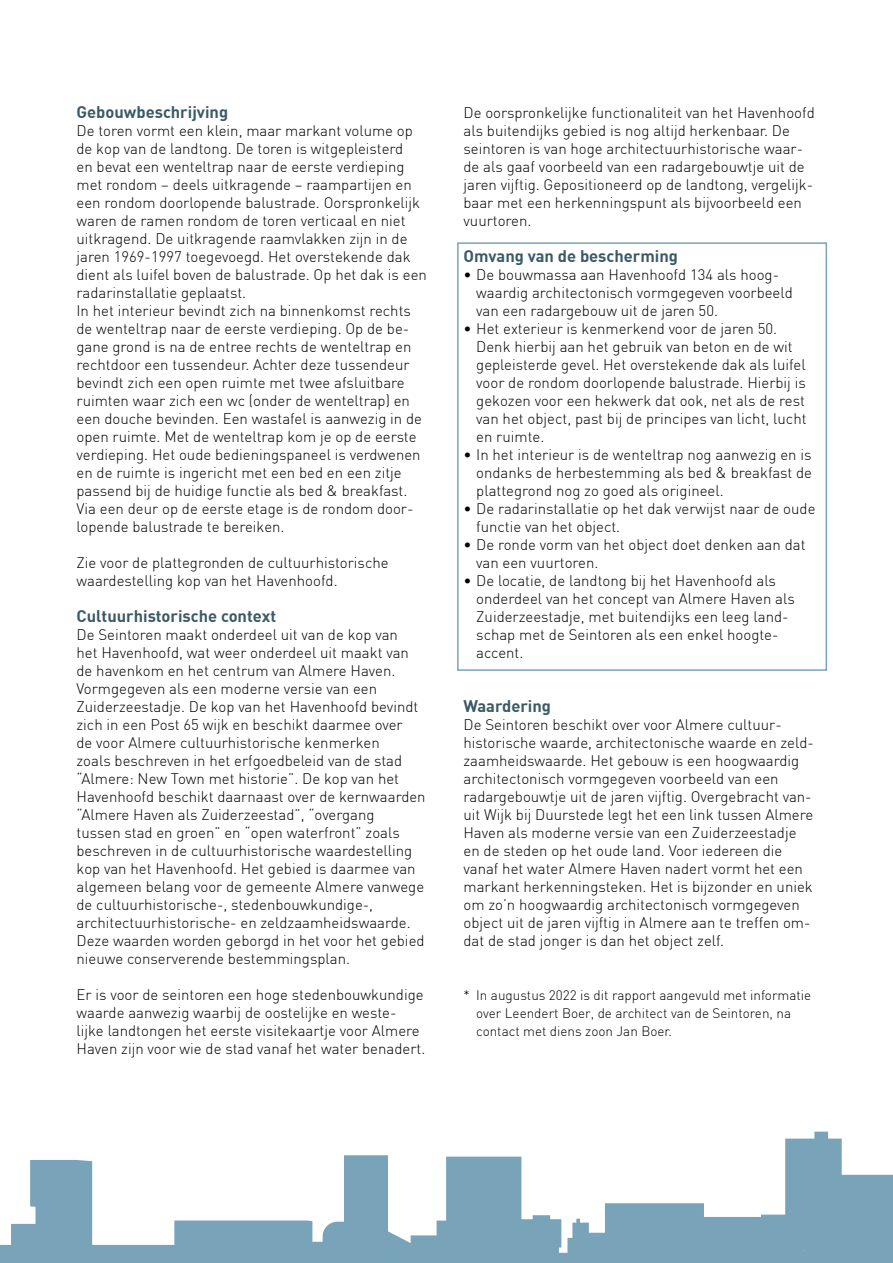
<style>
.page{position:relative;width:893px;height:1263px;background:#fff}
.page>*{position:absolute;margin:0;border:0;box-sizing:border-box;transform-origin:0 0}
.KOPJE{font:700 16.5px "DIN";color:#3a5966}
.TEKST{font:300 15px/18px "DIN";color:#000}
.Opsomming{font:300 15px/18px "DIN";color:#000}
.TEKST-2{font:300 13.5px/18px "DIN";color:#000}
</style>
<div class="page">
<div style="left:457px;top:242px;width:370px;height:429px;border:2px solid #78a3b9"></div>
<svg style="left:0;top:1131px;width:893px;height:132px"></svg>
<p class="KOPJE" style="left:77px;top:101px;width:153px">Gebouwbeschrijving</p>
<p class="TEKST" style="left:77px;top:122px;width:352px">De toren vormt een klein, maar markant volume op de kop van de landtong. De toren is witgepleisterd<br>en bevat een wenteltrap naar de eerste verdieping met rondom – deels uitkragende – raampartijen en een rondom doorlopende balustrade. Oorspronkelijk waren de ramen rondom de toren verticaal en niet uitkragend. De uitkragende raamvlakken zijn in de jaren 1969-1997 toegevoegd. Het overstekende dak dient als luifel boven de balustrade. Op het dak is een radarinstallatie geplaatst.</p>
<p class="TEKST" style="left:77px;top:302px;width:347px">In het interieur bevindt zich na binnenkomst rechts de wenteltrap naar de eerste verdieping. Op de be&shy;gane grond is na de entree rechts de wenteltrap en rechtdoor een tussendeur. Achter deze tussendeur bevindt zich een open ruimte met twee afsluitbare ruimten waar zich een wc (onder de wenteltrap) en een douche bevinden. Een wastafel is aanwezig in de open ruimte. Met de wenteltrap kom je op de eerste verdieping. Het oude bedieningspaneel is verdwenen en de ruimte is ingericht met een bed en een zitje passend bij de huidige functie als bed &amp; breakfast.<br>Via een deur op de eerste etage is de rondom door&shy;lopende balustrade te bereiken.</p>
<p class="TEKST" style="left:77px;top:554px;width:314px">Zie voor de plattegronden de cultuurhistorische waardestelling kop van het Havenhoofd.</p>
<p class="KOPJE" style="left:77px;top:605px;width:201px">Cultuurhistorische context</p>
<p class="TEKST" style="left:77px;top:626px;width:351px">De Seintoren maakt onderdeel uit van de kop van<br>het Havenhoofd, wat weer onderdeel uit maakt van de havenkom en het centrum van Almere Haven.<br>Vormgegeven als een moderne versie van een Zuiderzeestadje. De kop van het Havenhoofd bevindt zich in een Post 65 wijk en beschikt daarmee over<br>de voor Almere cultuurhistorische kenmerken<br>zoals beschreven in het erfgoedbeleid van de stad “Almere: New Town met historie”. De kop van het Havenhoofd beschikt daarnaast over de kernwaarden “Almere Haven als Zuiderzeestad”, “overgang<br>tussen stad en groen” en “open waterfront” zoals beschreven in de cultuurhistorische waardestelling kop van het Havenhoofd. Het gebied is daarmee van algemeen belang voor de gemeente Almere vanwege de cultuurhistorische-, stedenbouwkundige-, architectuurhistorische- en zeldzaamheidswaarde.<br>Deze waarden worden geborgd in het voor het gebied nieuwe conserverende bestemmingsplan.</p>
<p class="TEKST" style="left:77px;top:986px;width:350px">Er is voor de seintoren een hoge stedenbouwkundige waarde aanwezig waarbij de oostelijke en weste-<br>lijke landtongen het eerste visitekaartje voor Almere Haven zijn voor wie de stad vanaf het water benadert.</p>
<p class="TEKST" style="left:463px;top:103px;width:353px">De oorspronkelijke functionaliteit van het Havenhoofd als buitendijks gebied is nog altijd herkenbaar. De seintoren is van hoge architectuurhistorische waar&shy;de als gaaf voorbeeld van een radargebouwtje uit de jaren vijftig. Gepositioneerd op de landtong, vergelijk&shy;baar met een herkenningspunt als bijvoorbeeld een vuurtoren.</p>
<p class="KOPJE" style="left:463px;top:245px;width:216px">Omvang van de bescherming</p>
<p class="Opsomming" style="left:476px;top:265px;width:318px;text-indent:-13px">• De bouwmassa aan Havenhoofd 134 als hoog&shy;waardig architectonisch vormgegeven voorbeeld van een radargebouw uit de jaren 50.</p>
<p class="Opsomming" style="left:476px;top:319px;width:332px;text-indent:-13px">• Het exterieur is kenmerkend voor de jaren 50.<br>Denk hierbij aan het gebruik van beton en de wit gepleisterde gevel. Het overstekende dak als luifel voor de rondom doorlopende balustrade. Hierbij is gekozen voor een hekwerk dat ook, net als de rest van het object, past bij de principes van licht, lucht en ruimte.</p>
<p class="Opsomming" style="left:476px;top:445px;width:337px;text-align:justify;text-indent:-13px">• In het interieur is de wenteltrap nog aanwezig en is ondanks de herbestemming als bed &amp; breakfast de plattegrond nog zo goed als origineel.</p>
<p class="Opsomming" style="left:476px;top:499px;width:341px;text-indent:-13px">• De radarinstallatie op het dak verwijst naar de oude functie van het object.</p>
<p class="Opsomming" style="left:476px;top:535px;width:331px;text-indent:-13px">• De ronde vorm van het object doet denken aan dat van een vuurtoren.</p>
<p class="Opsomming" style="left:476px;top:571px;width:320px;text-indent:-13px">• De locatie, de landtong bij het Havenhoofd als onderdeel van het concept van Almere Haven als Zuiderzeestadje, met buitendijks een leeg land&shy;schap met de Seintoren als een enkel hoogte&shy;accent.</p>
<p class="KOPJE" style="left:463px;top:695px;width:89px">Waardering</p>
<p class="TEKST" style="left:463px;top:715px;width:351px">De Seintoren beschikt over voor Almere cultuur&shy;historische waarde, architectonische waarde en zeld&shy;zaamheidswaarde. Het gebouw is een hoogwaardig architectonisch vormgegeven voorbeeld van een radargebouwtje uit de jaren vijftig. Overgebracht van&shy;uit Wijk bij Duurstede legt het een link tussen Almere Haven als moderne versie van een Zuiderzeestadje en de steden op het oude land. Voor iedereen die vanaf het water Almere Haven nadert vormt het een markant herkenningsteken. Het is bijzonder en uniek om zo’n hoogwaardig architectonisch vormgegeven object uit de jaren vijftig in Almere aan te treffen om&shy;dat de stad jonger is dan het object zelf.</p>
<p class="TEKST-2" style="left:476px;top:986px;width:336px;text-indent:-13px">* In augustus 2022 is dit rapport aangevuld met informatie over Leendert Boer, de architect van de Seintoren, na contact met diens zoon Jan Boer.</p>
</div>
